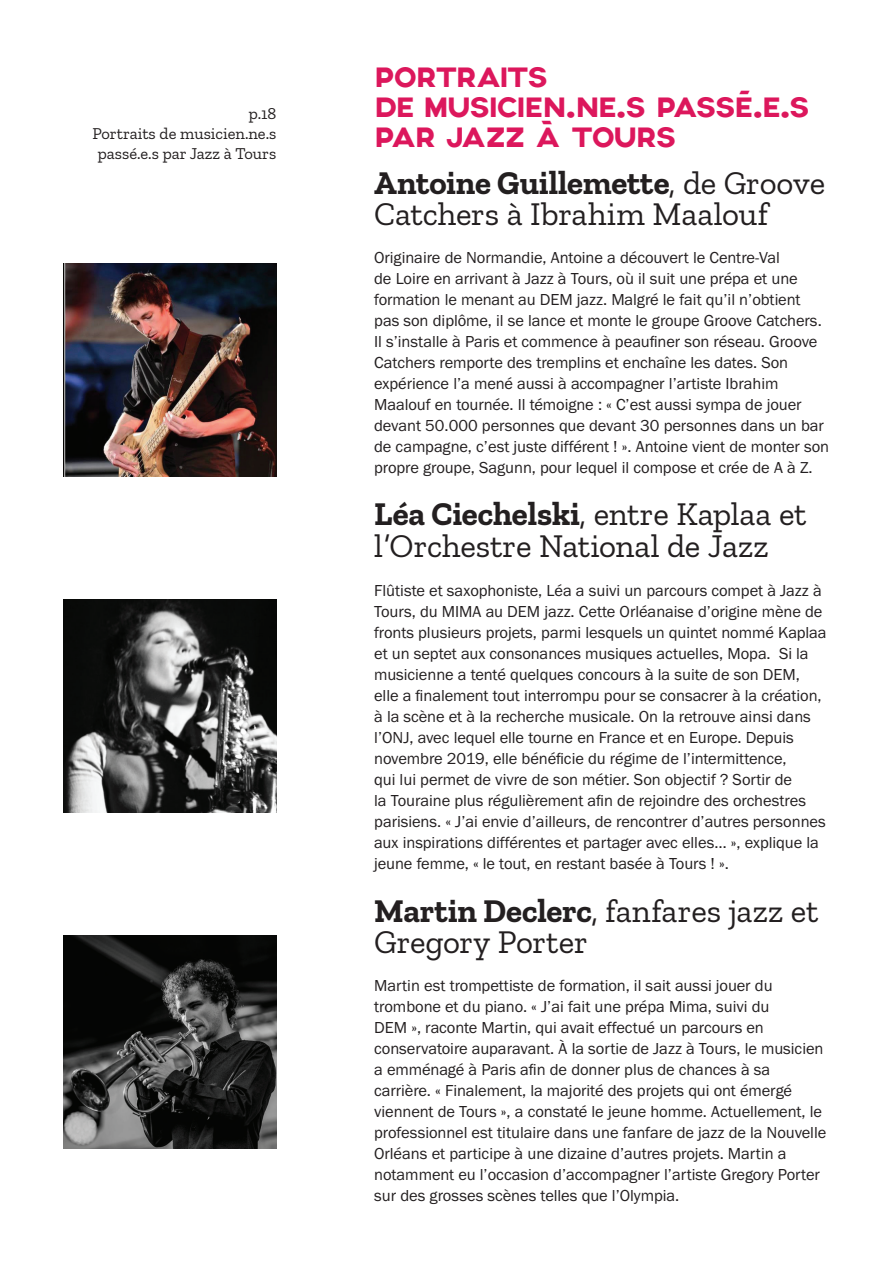
<style>
.page{position:relative;width:893px;height:1263px;background:#fff}
.page>*{position:absolute;margin:0;border:0;box-sizing:border-box;transform-origin:0 0}
.t1{font:33px/31.5px "Zilla Slab";letter-spacing:-.01em;color:#231f20}
.t2{font:30px/30px "Axis";letter-spacing:-.05em;color:#dc175c}
.t3{font:16.5px/21px "Franklin Gothic FS";letter-spacing:-.005em;color:#231f20}
.t4{font:16.5px/19.8px "Zilla Slab";color:#231f20;text-align:right}
.s1{font-weight:700}
</style>
<div class="page">
<img style="left:64px;top:264px;width:212px;height:212px">
<img style="left:64px;top:600px;width:212px;height:212px">
<img style="left:64px;top:935px;width:212px;height:213px">
<p class="t4" style="left:92px;top:104px;width:185px">p.18<br>Portraits de musicien.ne.s passé.e.s par Jazz à Tours</p>
<h2 class="t2" style="left:374px;top:63px;width:437px">PORTRAITS<br>DE MUSICIE N.NE.S PASSÉ.E.S<br>PAR JAZZ À TOURS</h2>
<h1 class="t1" style="left:374px;top:167px;width:452px"><span class="s1">Antoine Guillemette</span>, de Groove<br>Catchers à Ibrahim Maalouf</h1>
<p class="t3" style="left:374px;top:247px;width:456px">Originaire de Normandie, Antoine a découvert le Centre-Val<br>de Loire en arrivant à Jazz à Tours, où il suit une prépa et une formation le menant au DEM jazz. Malgré le fait qu’il n’obtient pas son diplôme, il se lance et monte le groupe Groove Catchers.<br>Il s’installe à Paris et commence à peaufiner son réseau. Groove Catchers remporte des tremplins et enchaîne les dates. Son expérience l’a mené aussi à accompagner l’artiste Ibrahim Maalouf en tournée. Il témoigne : « C’est aussi sympa de jouer devant 50.000 personnes que devant 30 personnes dans un bar de campagne, c’est juste différent ! ». Antoine vient de monter son propre groupe, Sagunn, pour lequel il compose et crée de A à Z.</p>
<h1 class="t1" style="left:374px;top:499px;width:434px"><span class="s1">Léa Ciechelski</span>, entre Kaplaa et l’Orchestre National de Jazz</h1>
<p class="t3" style="left:374px;top:580px;width:454px">Flûtiste et saxophoniste, Léa a suivi un parcours compet à Jazz à Tours, du MIMA au DEM jazz. Cette Orléanaise d’origine mène de fronts plusieurs projets, parmi lesquels un quintet nommé Kaplaa et un septet aux consonances musiques actuelles, Mopa. Si la musicienne a tenté quelques concours à la suite de son DEM, elle a finalement tout interrompu pour se consacrer à la création, à la scène et à la recherche musicale. On la retrouve ainsi dans l’ONJ, avec lequel elle tourne en France et en Europe. Depuis novembre 2019, elle bénéficie du régime de l’intermittence,<br>qui lui permet de vivre de son métier. Son objectif ? Sortir de<br>la Touraine plus régulièrement afin de rejoindre des orchestres parisiens. « J’ai envie d’ailleurs, de rencontrer d’autres personnes aux inspirations différentes et partager avec elles… », explique la jeune femme, « le tout, en restant basée à Tours ! ».</p>
<h1 class="t1" style="left:374px;top:895px;width:446px"><span class="s1">Martin Declerc</span>, fanfares jazz et<br>Gregory Porter</h1>
<p class="t3" style="left:374px;top:975px;width:454px">Martin est trompettiste de formation, il sait aussi jouer du trombone et du piano. « J’ai fait une prépa Mima, suivi du<br>DEM », raconte Martin, qui avait effectué un parcours en conservatoire auparavant. À la sortie de Jazz à Tours, le musicien a emménagé à Paris afin de donner plus de chances à sa carrière. « Finalement, la majorité des projets qui ont émergé viennent de Tours », a constaté le jeune homme. Actuellement, le professionnel est titulaire dans une fanfare de jazz de la Nouvelle Orléans et participe à une dizaine d’autres projets. Martin a notamment eu l’occasion d’accompagner l’artiste Gregory Porter sur des grosses scènes telles que l’Olympia.</p>
</div>
